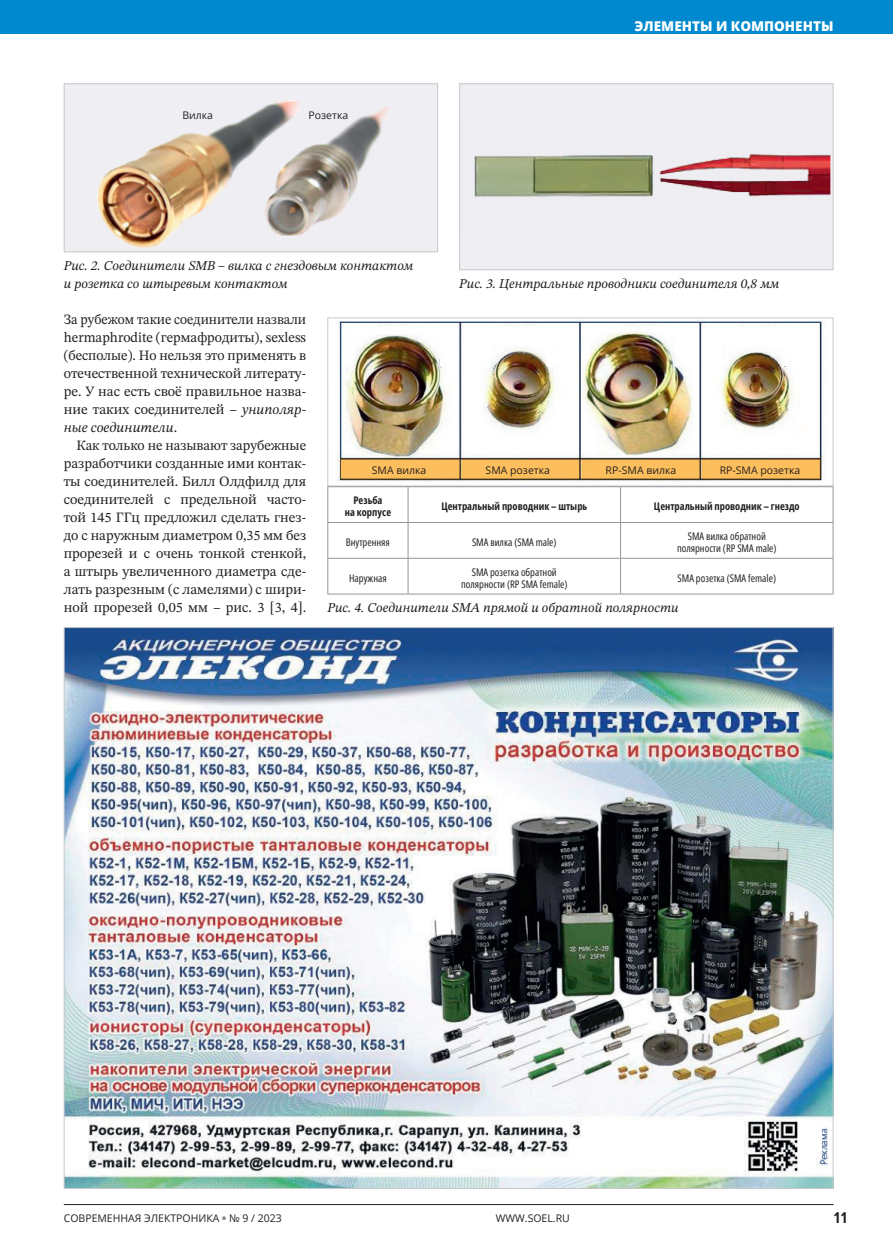
<style>
.page{position:relative;width:893px;height:1251px;background:#fff}
.page>*{position:absolute;margin:0;border:0;box-sizing:border-box;transform-origin:0 0}
.t1{font:700 15px "Open Sans Condensed";color:#231f20}
.t2{font:14.25px/18px "STIX Two Text";color:#231f20;text-align:justify}
.t3{font:14.25px/18px "STIX Two Text";color:#231f20;text-align:justify;scale:.95 1}
.t4{font:italic 13.5px/18px "STIX Two Text";color:#231f20}
.t5{font:800 13.5px "Open Sans";color:#fff}
.t6{font:10.5px/12px "Open Sans Condensed";color:#231f20;text-align:center}
.t7{font:10.5px "Open Sans";color:#231f20}
.t8{font:700 10.5px/12px "Open Sans Condensed";color:#231f20;text-align:center}
.s1{font-style:italic}
.s2{font-weight:800;color:#808285}
</style>
<div class="page">
<div style="left:0;top:0;width:893px;height:34px;background:#0089cf"></div>
<hr style="left:64px;top:1203px;width:769px;height:1px;background:#231f20">
<div style="left:64px;top:84px;width:374px;height:168px;background:#efeff3"></div>
<img style="left:98px;top:101px;width:291px;height:147px">
<div style="left:64px;top:83px;width:374px;height:169px;border:1px solid #c7c8ca"></div>
<div style="left:460px;top:84px;width:373px;height:186px;background:#efeff3"></div>
<img style="left:474px;top:154px;width:357px;height:43px">
<div style="left:459px;top:83px;width:374px;height:187px;border:1px solid #c7c8ca"></div>
<img style="left:337px;top:321px;width:488px;height:161px">
<div style="left:327px;top:317px;width:506px;height:169px;border:1px solid #c7c8ca"></div>
<svg style="left:328px;top:487px;width:505px;height:106px"></svg>
<hr style="left:327px;top:486px;width:81px;height:1px;background:#939598">
<hr style="left:327px;top:487px;width:1px;height:35px;background:#939598">
<hr style="left:408px;top:486px;width:213px;height:1px;background:#939598">
<hr style="left:408px;top:487px;width:1px;height:35px;background:#939598">
<hr style="left:621px;top:486px;width:212px;height:1px;background:#939598">
<hr style="left:620px;top:487px;width:1px;height:35px;background:#939598">
<hr style="left:833px;top:487px;width:1px;height:35px;background:#939598">
<hr style="left:327px;top:522px;width:81px;height:1px;background:#939598">
<hr style="left:327px;top:523px;width:1px;height:35px;background:#939598">
<hr style="left:408px;top:522px;width:213px;height:1px;background:#939598">
<hr style="left:408px;top:523px;width:1px;height:35px;background:#939598">
<hr style="left:621px;top:522px;width:212px;height:1px;background:#939598">
<hr style="left:620px;top:523px;width:1px;height:35px;background:#939598">
<hr style="left:833px;top:523px;width:1px;height:35px;background:#939598">
<hr style="left:327px;top:558px;width:81px;height:1px;background:#939598">
<hr style="left:327px;top:558px;width:1px;height:35px;background:#939598">
<hr style="left:408px;top:558px;width:213px;height:1px;background:#939598">
<hr style="left:408px;top:558px;width:1px;height:35px;background:#939598">
<hr style="left:621px;top:558px;width:212px;height:1px;background:#939598">
<hr style="left:620px;top:558px;width:1px;height:35px;background:#939598">
<hr style="left:833px;top:558px;width:1px;height:35px;background:#939598">
<hr style="left:327px;top:593px;width:81px;height:1px;background:#939598">
<hr style="left:408px;top:593px;width:213px;height:1px;background:#939598">
<hr style="left:621px;top:593px;width:212px;height:1px;background:#939598">
<img style="left:66px;top:629px;width:765px;height:557px">
<p class="t7" style="left:182px;top:108px;width:32px">Вилка</p>
<p class="t7" style="left:309px;top:108px;width:41px">Розетка</p>
<p class="t5" style="left:635px;top:17px;width:200px">ЭЛЕМЕНТЫ И КОМПОНЕНТЫ</p>
<p class="t4" style="left:64px;top:256px;width:351px">Рис. 2. Соединители SMB – вилка с гнездовым контактом и розетка со штыревым контактом</p>
<p class="t4" style="left:459px;top:274px;width:322px">Рис. 3. Центральные проводники соединителя 0,8 мм</p>
<p class="t3" style="left:64px;top:310px;width:257px">За рубежом такие соединители назвали hermaphrodite (гермафродиты), sexless (бесполые). Но нельзя это применять в отечественной технической литерату&shy;ре. У нас есть своё правильное назва&shy;ние таких соединителей – <span class="s1">униполяр&shy;ные соединители</span>.</p>
<p class="t2" style="left:64px;top:436px;width:244px;text-indent:13px">Как только не называют зарубежные разработчики созданные ими контак&shy;ты соединителей. Билл Олдфилд для соединителей с предельной часто&shy;той 145 ГГц предложил сделать гнез&shy;до с наружным диаметром 0,35 мм без прорезей и с очень тонкой стенкой, а штырь увеличенного диаметра сде&shy;лать разрезным (с ламелями) с шири&shy;ной прорезей 0,05 мм – рис. 3 [3, 4].</p>
<p class="t7" style="left:372px;top:463px;width:56px">SMA вилка</p>
<p class="t7" style="left:486px;top:463px;width:66px">SMA розетка</p>
<p class="t7" style="left:606px;top:463px;width:72px">RP-SMA вилка</p>
<p class="t7" style="left:720px;top:463px;width:82px">RP-SMA розетка</p>
<p class="t8" style="left:345px;top:494px;width:48px">Резьба<br>на корпусе</p>
<p class="t8" style="left:441px;top:500px;width:147px">Центральный проводник – штырь</p>
<p class="t8" style="left:654px;top:500px;width:147px">Центральный проводник – гнездо</p>
<p class="t6" style="left:346px;top:536px;width:46px">Внутренняя</p>
<p class="t6" style="left:472px;top:536px;width:86px">SMA вилка (SMA male)</p>
<p class="t6" style="left:677px;top:530px;width:101px">SMA вилка обратной полярности (RP SMA male)</p>
<p class="t6" style="left:349px;top:571px;width:39px">Наружная</p>
<p class="t6" style="left:461px;top:565px;width:108px">SMA розетка обратной полярности (RP SMA female)</p>
<p class="t6" style="left:678px;top:571px;width:100px">SMA розетка (SMA female)</p>
<p class="t4" style="left:327px;top:598px;width:353px">Рис. 4. Соединители SMA прямой и обратной полярности</p>
<p class="t7" style="left:64px;top:1210px;width:220px">СОВРЕМЕННАЯ ЭЛЕКТРОНИКА <span class="s2">•</span> № 9 / 2023</p>
<p class="t7" style="left:496px;top:1210px;width:75px">WWW.SOEL.RU</p>
<p class="t1" style="left:833px;top:1207px;width:16px">11</p>
</div>
